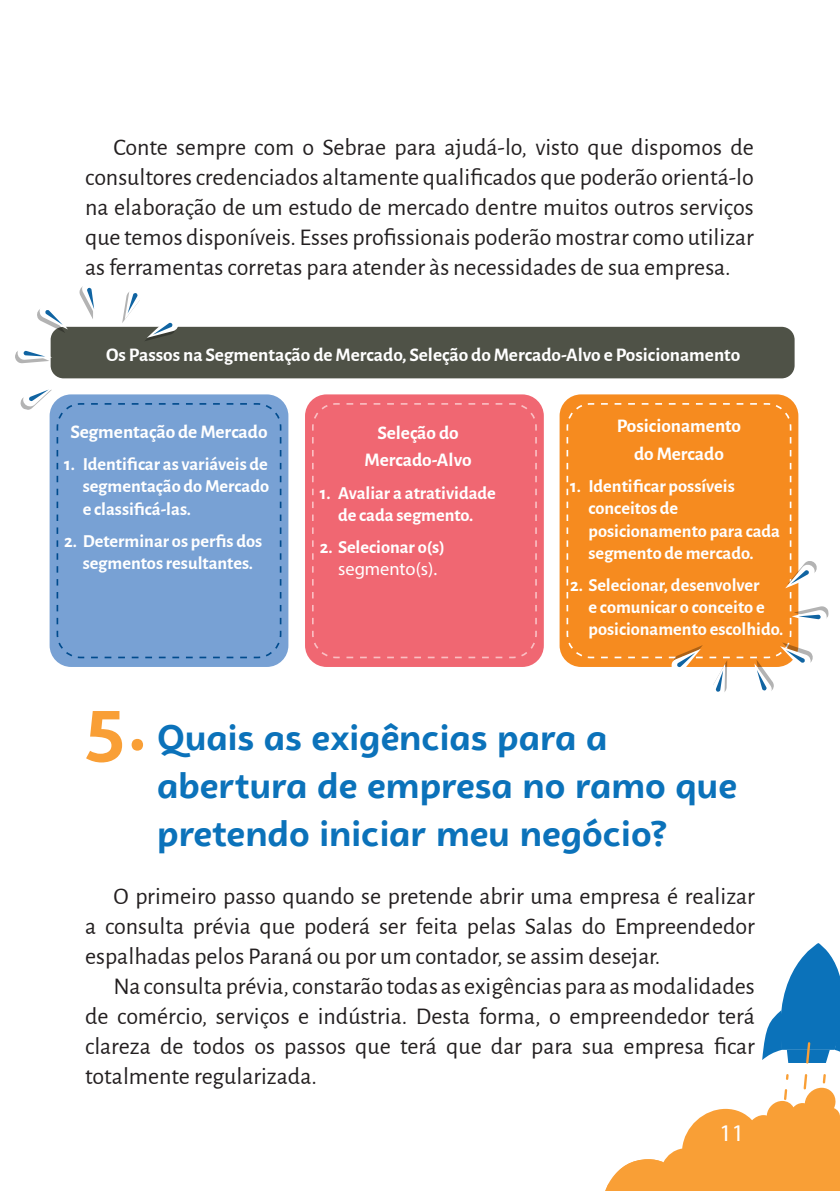
<style>
.page{position:relative;width:840px;height:1191px;background:#fff}
.page>*{position:absolute;margin:0;border:0;box-sizing:border-box;transform-origin:0 0}
.t1{font:700 36px/48px "Campuni";color:#0b72ba}
.texto{font:24px/30px "Alegreya Sans";color:#231f20;text-align:justify}
.t2{font:24px "Myriad Pro";color:#fff}
.texto-2{font:700 19.4px/27.6px "Alegreya Sans";color:#fff;text-align:center}
.t3{font:700 18.4px/22px "Alegreya Sans";color:#fff;text-align:center}
.s1{font-family:"Myriad Pro";font-weight:400}
.s2{font-size:72px;color:#f99f36}
</style>
<div class="page">
<svg style="left:605px;top:943px;width:234px;height:248px"></svg>
<div style="left:48px;top:324px;width:748px;height:57px;background:#4f5247;border-radius:16px"></div>
<div style="left:45px;top:321px;width:754px;height:63px;border:6px solid #fff;border-radius:16px"></div>
<div style="left:45px;top:390px;width:248px;height:281px;background:#78a1d4;border-radius:26px"></div>
<div style="left:40px;top:385px;width:257px;height:291px;border:9px solid #fff;border-radius:26px"></div>
<svg style="left:56px;top:403px;width:226px;height:256px"></svg>
<div style="left:300px;top:390px;width:248px;height:281px;background:#f06772;border-radius:26px"></div>
<div style="left:295px;top:385px;width:257px;height:291px;border:9px solid #fff;border-radius:26px"></div>
<svg style="left:312px;top:403px;width:225px;height:256px"></svg>
<div style="left:554px;top:390px;width:248px;height:281px;background:#f68b1f;border-radius:26px"></div>
<div style="left:550px;top:385px;width:257px;height:291px;border:9px solid #fff;border-radius:26px"></div>
<svg style="left:566px;top:403px;width:225px;height:256px"></svg>
<svg style="left:784px;top:434px;width:45px;height:190px"></svg>
<svg style="left:600px;top:638px;width:213px;height:54px"></svg>
<svg style="left:122px;top:292px;width:57px;height:49px"></svg>
<svg style="left:20px;top:386px;width:54px;height:37px"></svg>
<svg style="left:15px;top:345px;width:37px;height:18px"></svg>
<svg style="left:79px;top:286px;width:16px;height:33px"></svg>
<svg style="left:37px;top:309px;width:31px;height:24px"></svg>
<p class="texto" style="left:85px;top:131px;width:670px;text-indent:28px">Conte sempre com o Sebrae para ajudá-lo, visto que dispomos de consultores credenciados altamente qualificados que poderão orientá-lo na elaboração de um estudo de mercado dentre muitos outros serviços que temos disponíveis. Esses profissionais poderão mostrar como utilizar as ferramentas corretas para atender às necessidades de sua empresa.</p>
<p class="texto-2" style="left:106px;top:339px;width:635px">Os Passos na Segmentação de Mercado, Seleção do Mercado-Alvo e Posicionamento</p>
<p class="texto-2" style="left:70px;top:416px;width:199px">Segmentação de Mercado</p>
<p class="t3" style="left:83px;top:452px;width:188px;text-align:justify;text-indent:-18px">1. Identificar as variáveis de segmentação do Mercado e classificá-las.</p>
<p class="t3" style="left:64px;top:529px;width:199px">2. Determinar os perfis dos segmentos resultantes.</p>
<p class="texto-2" style="left:364px;top:417px;width:108px">Seleção do<br>Mercado-Alvo</p>
<p class="t3" style="left:319px;top:480px;width:178px">1. Avaliar a atratividade de cada segmento.</p>
<p class="t3" style="left:319px;top:535px;width:127px">2. Selecionar o(s) <span class="s1">segmento(s).</span></p>
<p class="texto-2" style="left:616px;top:411px;width:126px">Posicionamento</p>
<p class="texto-2" style="left:633px;top:438px;width:91px">do Mercado</p>
<p class="t3" style="left:588px;top:474px;width:193px;text-align:left;text-indent:-18px">1. Identificar possíveis conceitos de posicionamento para cada segmento de mercado.</p>
<p class="t3" style="left:588px;top:573px;width:196px;text-align:left;text-indent:-18px">2. Selecionar, desenvolver<br>e comunicar o conceito e posicionamento escolhido.</p>
<p class="t1" style="left:157px;top:713px;width:581px;text-indent:-72px"><span class="s2">5.</span> Quais as exigências para a abertura de empresa no ramo que pretendo iniciar meu negócio?</p>
<p class="texto" style="left:85px;top:880px;width:670px;text-indent:28px">O primeiro passo quando se pretende abrir uma empresa é realizar a consulta prévia que poderá ser feita pelas Salas do Empreendedor espalhadas pelos Paraná ou por um contador, se assim desejar.</p>
<p class="texto" style="left:85px;top:970px;width:670px;text-indent:28px">Na consulta prévia, constarão todas as exigências para as modalidades de comércio, serviços e indústria. Desta forma, o empreendedor terá clareza de todos os passos que terá que dar para sua empresa ficar totalmente regularizada.</p>
<p class="t2" style="left:719px;top:1118px;width:26px">11</p>
</div>
